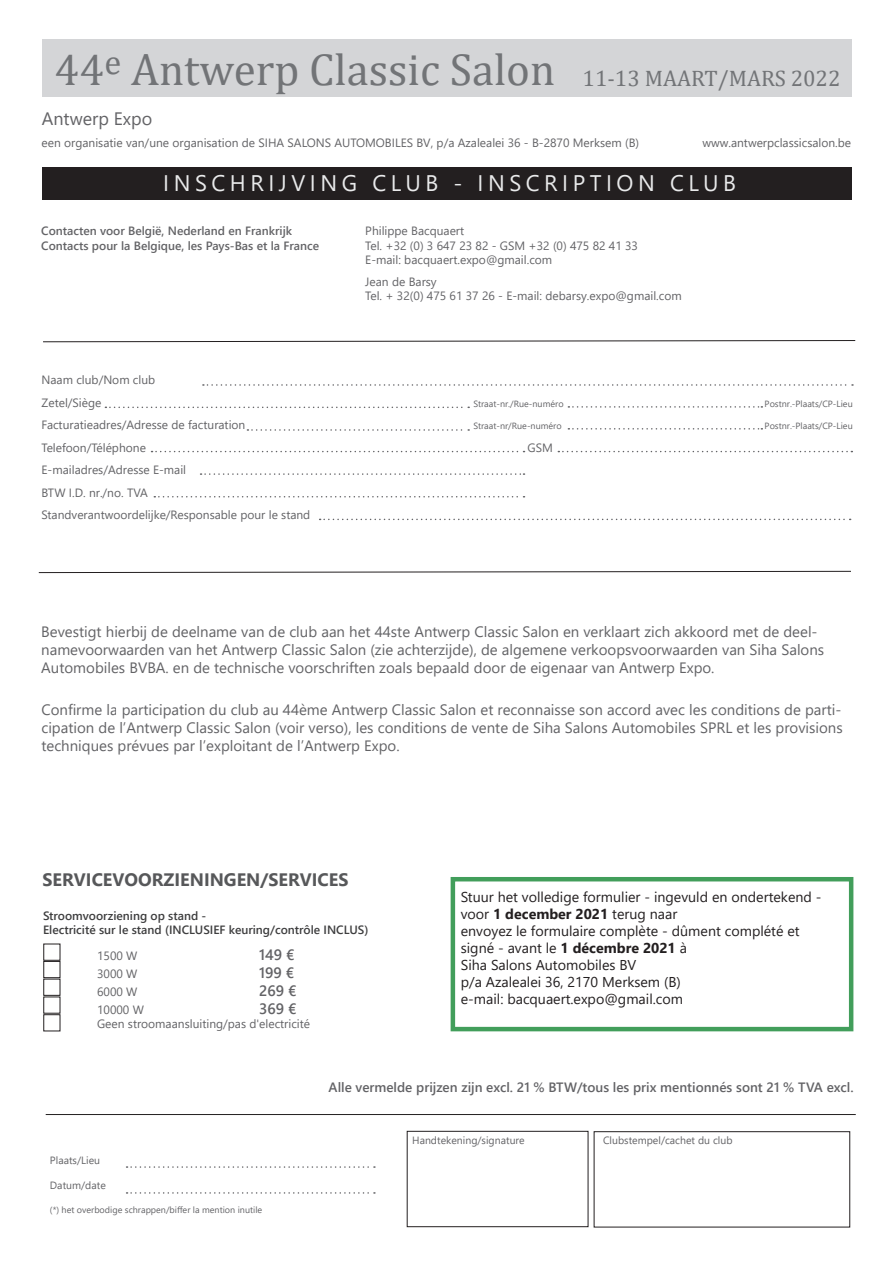
<style>
.page{position:relative;width:893px;height:1263px;background:#fff}
.page>*{position:absolute;margin:0;border:0;box-sizing:border-box;transform-origin:0 0}
.t1{font:45px "Cambria Math";color:#727477}
.t2{font:22.5px "Segoe UI";letter-spacing:.2em;color:#e9eaeb}
.t3{font:22.5px "Cambria Math";color:#727477}
.t4{font:700 18px "Segoe UI";color:#57585a}
.t5{font:18px "Segoe UI";color:#636366}
.t6{font:15px/18px "Segoe UI";color:#636366}
.t7{font:600 15px "Segoe UI";color:#636366}
.t8{font:14.25px "Segoe UI";color:#231f20}
.t9{font:600 13.5px "Segoe UI";color:#636366}
.t10{font:12px "Segoe UI";color:#636366}
.t11{font:600 12px "Segoe UI";color:#636366}
.t12{font:600 12px "Segoe UI";color:#3e3e3f}
.t13{font:10.5px "Segoe UI";color:#636366}
.t14{font:9px "Segoe UI";color:#636366}
.s1{font-weight:700}
</style>
<div class="page">
<div style="left:42px;top:39px;width:810px;height:58px;background:#d4d5d7"></div>
<div style="left:42px;top:167px;width:810px;height:32px;background:#231f20"></div>
<svg style="left:43px;top:340px;width:813px;height:2px"></svg>
<svg style="left:203px;top:384px;width:650px;height:2px"></svg>
<svg style="left:152px;top:451px;width:372px;height:1px"></svg>
<svg style="left:558px;top:451px;width:294px;height:1px"></svg>
<svg style="left:201px;top:473px;width:323px;height:2px"></svg>
<svg style="left:154px;top:496px;width:370px;height:1px"></svg>
<svg style="left:38px;top:571px;width:813px;height:2px"></svg>
<svg style="left:105px;top:407px;width:364px;height:1px"></svg>
<svg style="left:568px;top:406px;width:194px;height:2px"></svg>
<svg style="left:247px;top:429px;width:222px;height:2px"></svg>
<svg style="left:568px;top:428px;width:194px;height:2px"></svg>
<svg style="left:320px;top:519px;width:531px;height:1px"></svg>
<div style="left:43px;top:1014px;width:17px;height:17px;border:1px solid #231f20"></div>
<div style="left:43px;top:944px;width:17px;height:17px;border:1px solid #231f20"></div>
<div style="left:43px;top:961px;width:17px;height:17px;border:1px solid #231f20"></div>
<div style="left:43px;top:979px;width:17px;height:17px;border:1px solid #231f20"></div>
<svg style="left:127px;top:1166px;width:248px;height:2px"></svg>
<svg style="left:127px;top:1192px;width:248px;height:2px"></svg>
<div style="left:407px;top:1131px;width:181px;height:96px;border:1px solid #231f20"></div>
<div style="left:594px;top:1131px;width:256px;height:96px;border:1px solid #231f20"></div>
<hr style="left:46px;top:1114px;width:810px;height:1px;background:#231f20">
<div style="left:451px;top:877px;width:402px;height:154px;border:4px solid #429e5b"></div>
<p class="t1" style="left:55px;top:43px;width:502px">44<sup>e</sup> Antwerp Classic Salon</p>
<p class="t3" style="left:583px;top:65px;width:259px">11-13 MAART/MARS 2022</p>
<p class="t5" style="left:42px;top:102px;width:112px">Antwerp Expo</p>
<p class="t10" style="left:42px;top:132px;width:599px">een organisatie van/une organisation de SIHA SALONS AUTOMOBILES BV, p/a Azalealei 36 - B-2870 Merksem (B)</p>
<p class="t10" style="left:702px;top:132px;width:150px">www.antwerpclassicsalon.be</p>
<p class="t2" style="left:163px;top:162px;width:574px">INSCHRIJVING CLUB - INSCRIPTION CLUB</p>
<p class="t11" style="left:41px;top:220px;width:252px">Contacten voor België, Nederland en Frankrijk</p>
<p class="t10" style="left:365px;top:220px;width:100px">Philippe Bacquaert</p>
<p class="t11" style="left:41px;top:234px;width:279px">Contacts pour la Belgique, les Pays-Bas et la France</p>
<p class="t10" style="left:365px;top:234px;width:274px">Tel. +32 (0) 3 647 23 82 - GSM +32 (0) 475 82 41 33</p>
<p class="t10" style="left:365px;top:249px;width:188px">E-mail: bacquaert.expo@gmail.com</p>
<p class="t10" style="left:365px;top:270px;width:73px">Jean de Barsy</p>
<p class="t10" style="left:365px;top:285px;width:318px">Tel. + 32(0) 475 61 37 26 - E-mail: debarsy.expo@gmail.com</p>
<p class="t10" style="left:42px;top:369px;width:115px">Naam club/Nom club</p>
<p class="t10" style="left:42px;top:391px;width:61px">Zetel/Siège</p>
<p class="t14" style="left:474px;top:395px;width:92px">Straat-nr./Rue-numéro</p>
<p class="t14" style="left:765px;top:395px;width:90px">Postnr.-Plaats/CP-Lieu</p>
<p class="t10" style="left:42px;top:414px;width:205px">Facturatieadres/Adresse de facturation</p>
<p class="t14" style="left:474px;top:418px;width:90px">Straat-nr/Rue-numéro</p>
<p class="t14" style="left:765px;top:418px;width:90px">Postnr.-Plaats/CP-Lieu</p>
<p class="t10" style="left:42px;top:436px;width:106px">Telefoon/Téléphone</p>
<p class="t10" style="left:528px;top:436px;width:27px">GSM</p>
<p class="t10" style="left:42px;top:459px;width:146px">E-mailadres/Adresse E-mail</p>
<p class="t10" style="left:42px;top:481px;width:108px">BTW I.D. nr./no. TVA</p>
<p class="t10" style="left:42px;top:504px;width:270px">Standverantwoordelijke/Responsable pour le stand</p>
<p class="t6" style="left:41px;top:621px;width:784px">Bevestigt hierbij de deelname van de club aan het 44ste Antwerp Classic Salon en verklaart zich akkoord met de deel&shy;namevoorwaarden van het Antwerp Classic Salon (zie achterzijde), de algemene verkoopsvoorwaarden van Siha Salons<br>Automobiles BVBA. en de technische voorschriften zoals bepaald door de eigenaar van Antwerp Expo.</p>
<p class="t6" style="left:41px;top:699px;width:803px;text-align:justify">Confirme la participation du club au 44ème Antwerp Classic Salon et reconnaisse son accord avec les conditions de parti&shy;cipation de l’Antwerp Classic Salon (voir verso), les conditions de vente de Siha Salons Automobiles SPRL et les provisions techniques prévues par l’exploitant de l’Antwerp Expo.</p>
<p class="t4" style="left:43px;top:862px;width:308px">SERVICEVOORZIENINGEN/SERVICES</p>
<p class="t12" style="left:43px;top:904px;width:165px">Stroomvoorziening op stand -</p>
<p class="t12" style="left:43px;top:919px;width:327px">Electricité sur le stand (INCLUSIEF keuring/contrôle INCLUS)</p>
<p class="t10" style="left:97px;top:944px;width:42px">1500 W</p>
<p class="t7" style="left:259px;top:940px;width:37px">149 €</p>
<p class="t10" style="left:97px;top:962px;width:42px">3000 W</p>
<p class="t7" style="left:259px;top:958px;width:37px">199 €</p>
<p class="t10" style="left:97px;top:980px;width:42px">6000 W</p>
<p class="t7" style="left:259px;top:976px;width:39px">269 €</p>
<p class="t10" style="left:97px;top:998px;width:48px">10000 W</p>
<p class="t7" style="left:259px;top:994px;width:39px">369 €</p>
<p class="t10" style="left:97px;top:1012px;width:215px">Geen stroomaansluiting/pas d'electricité</p>
<p class="t8" style="left:461px;top:883px;width:362px">Stuur het volledige formulier - ingevuld en ondertekend -</p>
<p class="t8" style="left:461px;top:900px;width:218px">voor <span class="s1">1 december 2021</span> terug naar</p>
<p class="t8" style="left:461px;top:917px;width:340px">envoyez le formulaire complète - dûment complété et</p>
<p class="t8" style="left:461px;top:934px;width:228px">signé - avant le <span class="s1">1 décembre 2021</span> à</p>
<p class="t8" style="left:461px;top:952px;width:177px">Siha Salons Automobiles BV</p>
<p class="t8" style="left:461px;top:969px;width:222px">p/a Azalealei 36, 2170 Merksem (B)</p>
<p class="t8" style="left:461px;top:986px;width:224px">e-mail: bacquaert.expo@gmail.com</p>
<p class="t9" style="left:329px;top:1075px;width:526px">Alle vermelde prijzen zijn excl. 21 % BTW/tous les prix mentionnés sont 21 % TVA excl.</p>
<p class="t13" style="left:50px;top:1150px;width:52px">Plaats/Lieu</p>
<p class="t13" style="left:50px;top:1176px;width:57px">Datum/date</p>
<p class="t14" style="left:50px;top:1201px;width:214px">(*) het overbodige schrappen/biffer la mention inutile</p>
<p class="t13" style="left:412px;top:1131px;width:114px">Handtekening/signature</p>
<p class="t13" style="left:603px;top:1131px;width:131px">Clubstempel/cachet du club</p>
</div>
